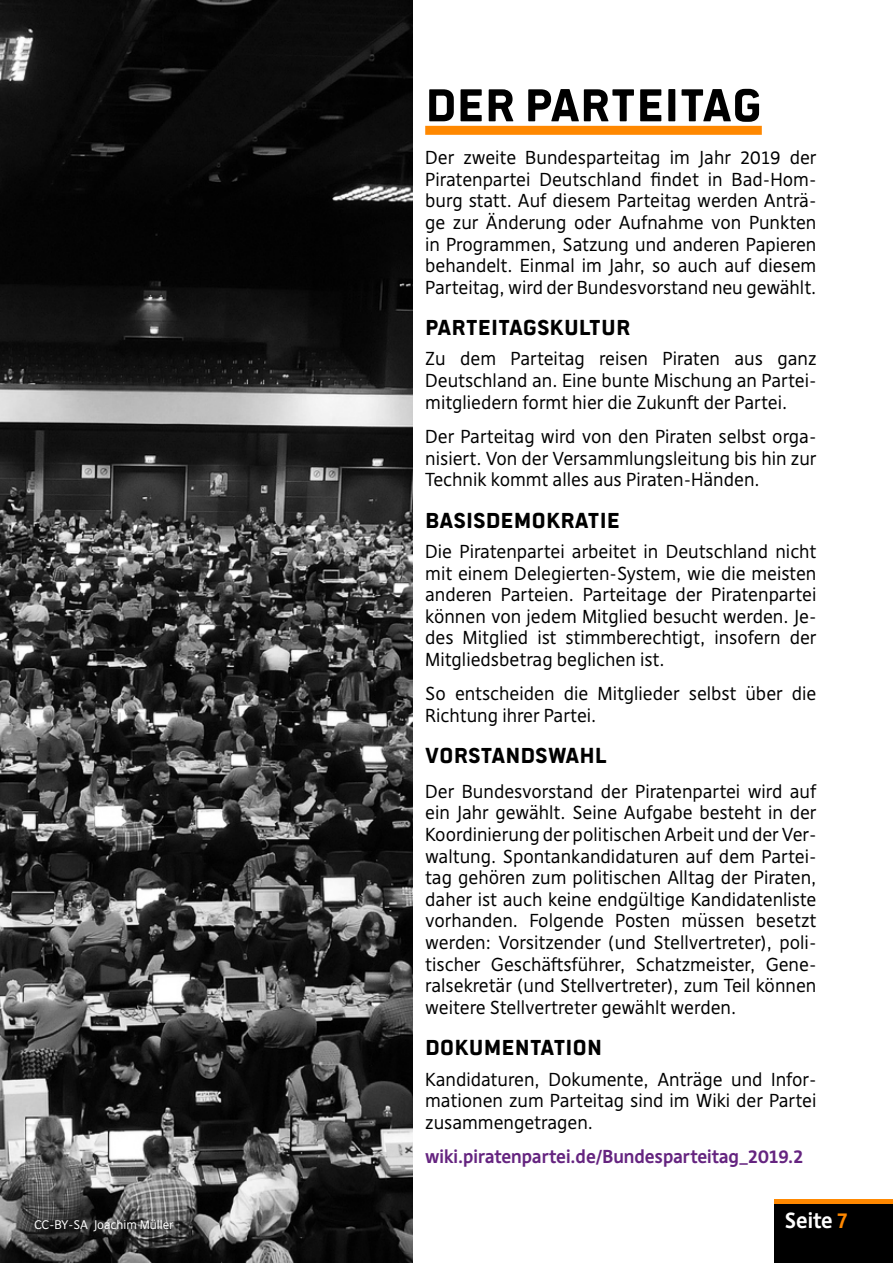
<style>
.page{position:relative;width:893px;height:1263px;background:#fff}
.page>*{position:absolute;margin:0;border:0;box-sizing:border-box;transform-origin:0 0}
.t1{font:700 51px "Politics Head";color:#000}
.t2{font:700 24px "Politics Head";color:#000}
.t3{font:700 21px "Deja Rip";color:#fff}
.t4{font:18px/21.6px "Deja Rip";color:#000;text-align:justify}
.t5{font:700 18px "Deja Rip";color:#652480}
.t6{font:12px "Deja Rip";color:#fff}
.s1{color:#f80}
</style>
<div class="page">
<img style="left:0;top:0;width:412px;height:1263px">
<div style="left:425px;top:126px;width:337px;height:9px;background:#f80"></div>
<div style="left:668px;top:89px;width:7px;height:32px;border:1px solid #fff"></div>
<div style="left:774px;top:1203px;width:119px;height:60px;background:#000"></div>
<hr style="left:774px;top:1199px;width:119px;height:4px;background:#f80">
<h1 class="t1" style="left:425px;top:82px;width:338px">DER PARTEITAG</h1>
<p class="t4" style="left:425px;top:147px;width:393px">Der zweite Bundesparteitag im Jahr 2019 der Piratenpartei Deutschland findet in Bad-Hom&shy;burg statt. Auf diesem Parteitag werden Anträ&shy;ge zur Änderung oder Aufnahme von Punkten in Programmen, Satzung und anderen Papieren behandelt. Einmal im Jahr, so auch auf diesem Parteitag, wird der Bundesvorstand neu gewählt.</p>
<h2 class="t2" style="left:425px;top:317px;width:207px">PARTEITAGSKULTUR</h2>
<p class="t4" style="left:425px;top:348px;width:393px">Zu dem Parteitag reisen Piraten aus ganz Deutschland an. Eine bunte Mischung an Partei&shy;mitgliedern formt hier die Zukunft der Partei.</p>
<p class="t4" style="left:425px;top:426px;width:393px">Der Parteitag wird von den Piraten selbst orga&shy;nisiert. Von der Versammlungsleitung bis hin zur Technik kommt alles aus Piraten-Händen.</p>
<h2 class="t2" style="left:425px;top:509px;width:196px">BASISDEMOKRATIE</h2>
<p class="t4" style="left:425px;top:541px;width:393px">Die Piratenpartei arbeitet in Deutschland nicht mit einem Delegierten-System, wie die meisten anderen Parteien. Parteitage der Piratenpartei können von jedem Mitglied besucht werden. Je&shy;des Mitglied ist stimmberechtigt, insofern der Mitgliedsbetrag beglichen ist.</p>
<p class="t4" style="left:425px;top:683px;width:393px">So entscheiden die Mitglieder selbst über die<br>Richtung ihrer Partei.</p>
<h2 class="t2" style="left:425px;top:745px;width:184px">VORSTANDSWAHL</h2>
<p class="t4" style="left:425px;top:781px;width:393px">Der Bundesvorstand der Piratenpartei wird auf ein Jahr gewählt. Seine Aufgabe besteht in der Koordinierung der politischen Arbeit und der Ver&shy;waltung. Spontankandidaturen auf dem Partei&shy;tag gehören zum politischen Alltag der Piraten, daher ist auch keine endgültige Kandidatenliste vorhanden. Folgende Posten müssen besetzt werden: Vorsitzender (und Stellvertreter), poli&shy;tischer Geschäftsführer, Schatzmeister, Gene&shy;ralsekretär (und Stellvertreter), zum Teil können weitere Stellvertreter gewählt werden.</p>
<h2 class="t2" style="left:425px;top:1037px;width:178px">DOKUMENTATION</h2>
<p class="t4" style="left:425px;top:1068px;width:393px">Kandidaturen, Dokumente, Anträge und Infor&shy;mationen zum Parteitag sind im Wiki der Partei zusammengetragen.</p>
<p class="t5" style="left:425px;top:1145px;width:379px">wiki.piratenpartei.de/Bundesparteitag_2019.2</p>
<p class="t6" style="left:34px;top:1217px;width:141px">CC-BY-SA Joachim Müller</p>
<p class="t3" style="left:785px;top:1207px;width:64px">Seite <span class="s1">7</span></p>
</div>
